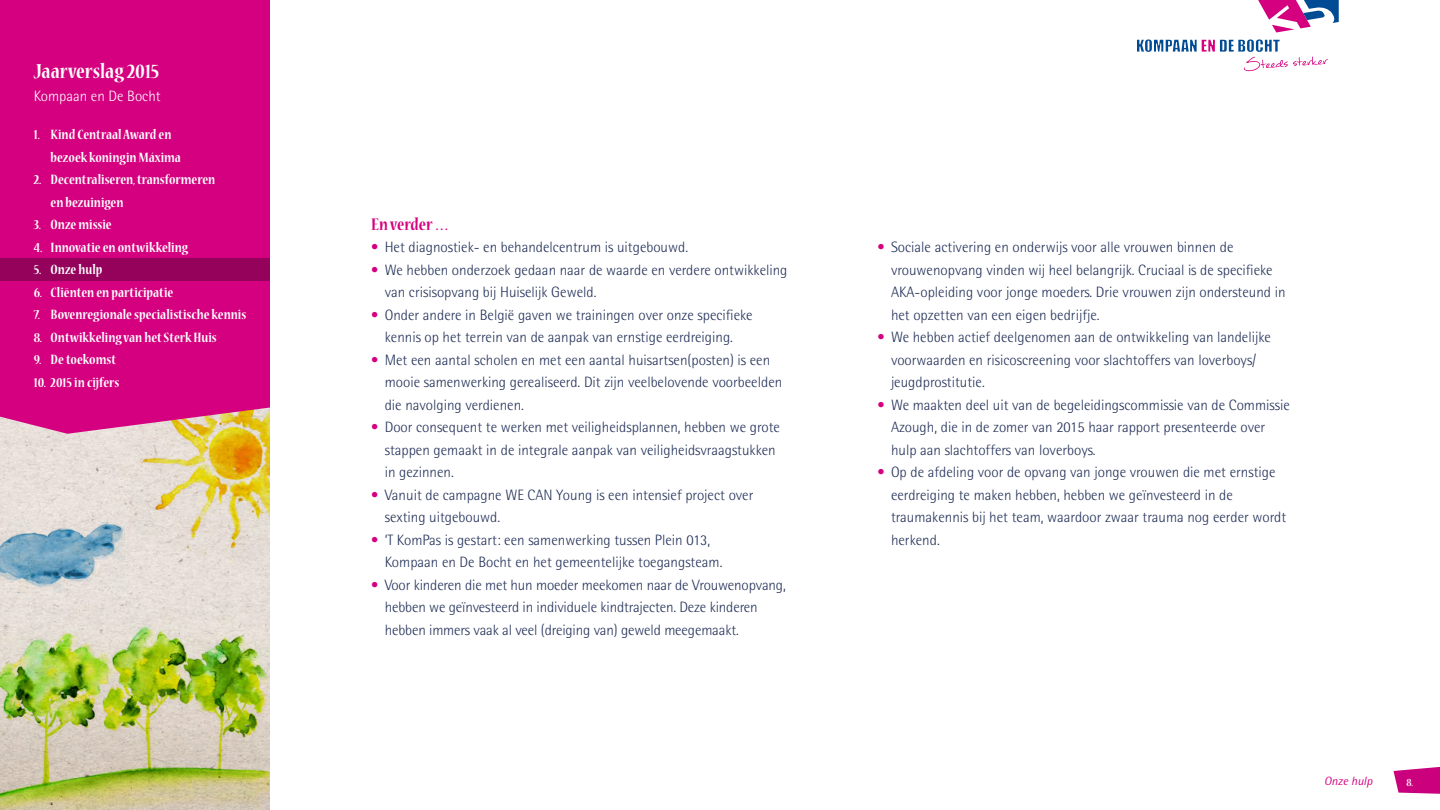
<style>
.page{position:relative;width:1440px;height:810px;background:#fff}
.page>*{position:absolute;margin:0;border:0;box-sizing:border-box;transform-origin:0 0}
.t1{font:700 condensed 22.5px "Nueva Std";color:#fff}
.t2{font:700 condensed 18.75px "Nueva Std";color:#d5007f}
.t3{font:300 15px/22.5px "Rotis Semi Sans";color:#223058}
.t4{font:700 condensed 15px/22.5px "Nueva Std";color:#fff}
.t5{font:300 15px "Rotis Semi Sans";color:#fff}
.t6{font:italic 12px "Rotis Semi Sans";color:#d5007f}
.t7{font:700 condensed 12px "Nueva Std";color:#fff}
.s1{color:#d5007f}
</style>
<div class="page">
<img style="left:0;top:434px;width:270px;height:170px">
<img style="left:118px;top:434px;width:152px;height:129px">
<div style="left:0;top:0;width:270px;height:434px;background:#d5007f"></div>
<img style="left:0;top:522px;width:125px;height:71px">
<img style="left:0;top:604px;width:270px;height:206px">
<svg style="left:1258px;top:0;width:81px;height:32px"></svg>
<svg style="left:1137px;top:39px;width:191px;height:32px"></svg>
<svg style="left:1394px;top:767px;width:46px;height:27px"></svg>
<div style="left:0;top:258px;width:270px;height:23px;background:#94025c"></div>
<h1 class="t1" style="left:34px;top:61px;width:127px">Jaarverslag 2015</h1>
<p class="t5" style="left:34px;top:87px;width:129px">Kompaan en De Bocht</p>
<p class="t4" style="left:51px;top:124px;width:132px;text-indent:-17px">1. Kind Centraal Award en bezoek koningin Máxima</p>
<p class="t4" style="left:51px;top:169px;width:166px;text-indent:-17px">2. Decentraliseren, transformeren en bezuinigen</p>
<p class="t4" style="left:34px;top:214px;width:79px">3. Onze missie</p>
<p class="t4" style="left:34px;top:237px;width:156px">4. Innovatie en ontwikkeling</p>
<p class="t4" style="left:34px;top:259px;width:70px">5. Onze hulp</p>
<p class="t4" style="left:34px;top:282px;width:141px">6. Cliënten en participatie</p>
<p class="t4" style="left:34px;top:304px;width:214px">7. Bovenregionale specialistische kennis</p>
<p class="t4" style="left:34px;top:327px;width:184px">8. Ontwikkeling van het Sterk Huis</p>
<p class="t4" style="left:34px;top:349px;width:84px">9. De toekomst</p>
<p class="t4" style="left:34px;top:372px;width:87px">10. 2015 in cijfers</p>
<p class="t2" style="left:371px;top:215px;width:79px">En verder …</p>
<p class="t3" style="left:371px;top:236px;width:318px"><span class="s1">•</span> Het diagnostiek- en behandelcentrum is uitgebouwd.</p>
<p class="t3" style="left:385px;top:258px;width:404px;text-indent:-14px"><span class="s1">•</span> We hebben onderzoek gedaan naar de waarde en verdere ontwikkeling van crisisopvang bij Huiselijk Geweld.</p>
<p class="t3" style="left:371px;top:303px;width:383px;text-align:center"><span class="s1">•</span> Onder andere in België gaven we trainingen over onze specifieke kennis op het terrein van de aanpak van ernstige eerdreiging.</p>
<p class="t3" style="left:385px;top:348px;width:399px;text-indent:-14px"><span class="s1">•</span> Met een aantal scholen en met een aantal huisartsen(posten) is een mooie samenwerking gerealiseerd. Dit zijn veelbelovende voorbeelden die navolging verdienen.</p>
<p class="t3" style="left:385px;top:416px;width:397px;text-indent:-14px"><span class="s1">•</span> Door consequent te werken met veiligheidsplannen, hebben we grote stappen gemaakt in de integrale aanpak van veiligheidsvraagstukken in gezinnen.</p>
<p class="t3" style="left:385px;top:483px;width:370px;text-indent:-14px"><span class="s1">•</span> Vanuit de campagne WE CAN Young is een intensief project over sexting uitgebouwd.</p>
<p class="t3" style="left:385px;top:528px;width:339px;text-indent:-14px"><span class="s1">•</span> ‘T KomPas is gestart: een samenwerking tussen Plein 013,<br>Kompaan en De Bocht en het gemeentelijke toegangsteam.</p>
<p class="t3" style="left:385px;top:573px;width:403px;text-indent:-14px"><span class="s1">•</span> Voor kinderen die met hun moeder meekomen naar de Vrouwenopvang, hebben we geïnvesteerd in individuele kindtrajecten. Deze kinderen hebben immers vaak al veel (dreiging van) geweld meegemaakt.</p>
<p class="t3" style="left:891px;top:236px;width:396px;text-indent:-14px"><span class="s1">•</span> Sociale activering en onderwijs voor alle vrouwen binnen de vrouwenopvang vinden wij heel belangrijk. Cruciaal is de specifieke AKA-opleiding voor jonge moeders. Drie vrouwen zijn ondersteund in het opzetten van een eigen bedrijfje.</p>
<p class="t3" style="left:891px;top:326px;width:382px;text-indent:-14px"><span class="s1">•</span> We hebben actief deelgenomen aan de ontwikkeling van landelijke voorwaarden en risicoscreening voor slachtoffers van loverboys/ jeugdprostitutie.</p>
<p class="t3" style="left:891px;top:393px;width:400px;text-indent:-14px"><span class="s1">•</span> We maakten deel uit van de begeleidingscommissie van de Commissie<br>Azough, die in de zomer van 2015 haar rapport presenteerde over hulp aan slachtoffers van loverboys.</p>
<p class="t3" style="left:891px;top:461px;width:397px;text-indent:-14px"><span class="s1">•</span> Op de afdeling voor de opvang van jonge vrouwen die met ernstige eerdreiging te maken hebben, hebben we geïnvesteerd in de traumakennis bij het team, waardoor zwaar trauma nog eerder wordt herkend.</p>
<p class="t6" style="left:1324px;top:774px;width:50px">Onze hulp</p>
<p class="t7" style="left:1406px;top:777px;width:8px">8.</p>
</div>
